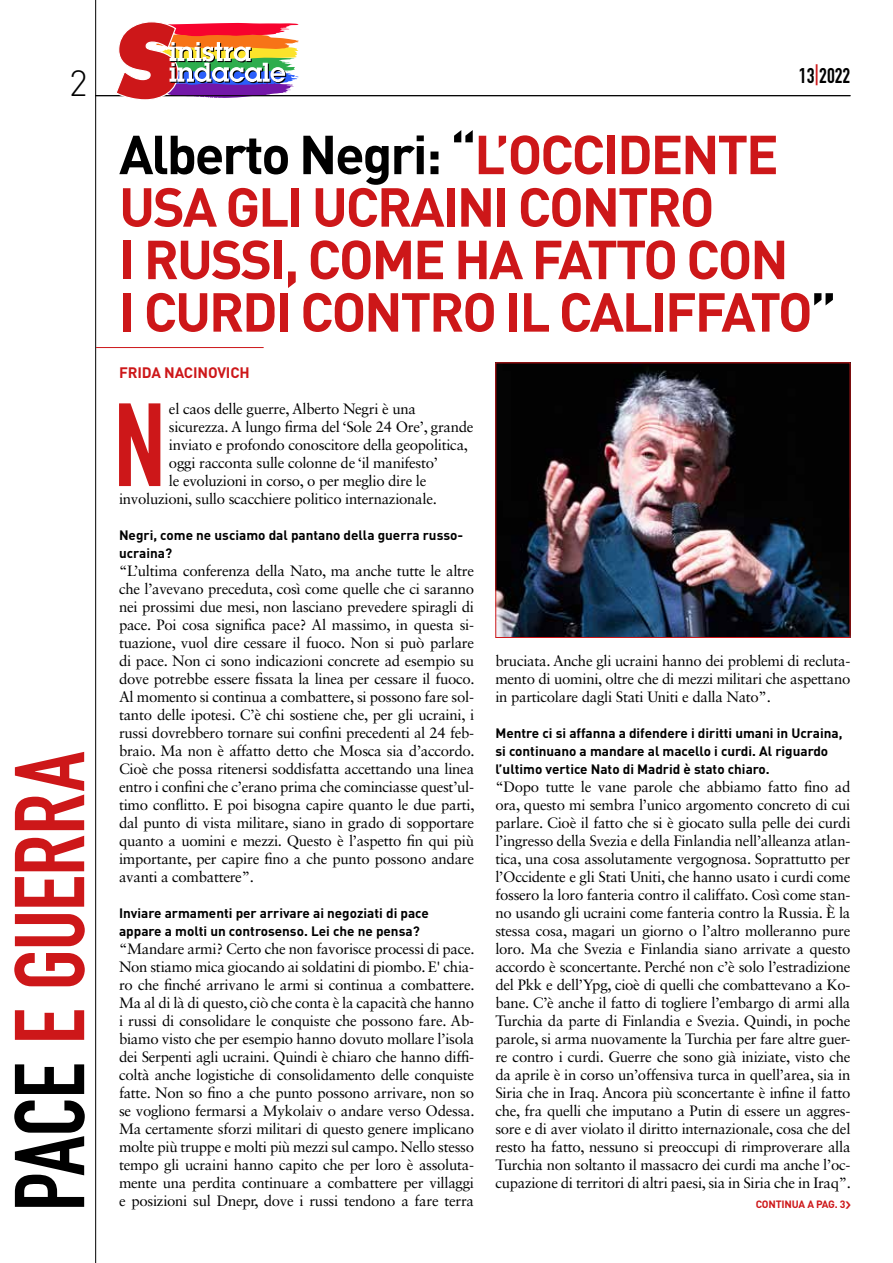
<style>
.page{position:relative;width:893px;height:1263px;background:#fff}
.page>*{position:absolute;margin:0;border:0;box-sizing:border-box;transform-origin:0 0}
.t1{font:116.1px "DIN Engschrift Std";color:#cd1719}
.t2{font:97.35px "DIN Engschrift Std";letter-spacing:-.01em;color:#cd1719}
.t3{font:700 54px/52.5px "DIN";letter-spacing:-.04em;color:#cd1719}
.t4{font:300 36px "DIN";color:#000}
.t5{font:21px "DIN Engschrift Std";color:#000}
.t6{font:15px/18px "Sabon LT Std";letter-spacing:-.02em;color:#000;text-align:justify}
.t7{font:700 15px "DIN";letter-spacing:-.01em;color:#cd1719}
.t8{font:700 13.5px/18px "DIN";color:#000}
.t9{font:700 10.5px "DIN";letter-spacing:-.02em;color:#cd1719}
.s1{color:#000}
.s2{color:#cd1719}
</style>
<div class="page">
<hr style="left:95px;top:95px;width:755px;height:1px;background:#000">
<hr style="left:95px;top:0;width:1px;height:1263px;background:#000">
<svg style="left:115px;top:22px;width:184px;height:78px"></svg>
<hr style="left:96px;top:347px;width:168px;height:1px;background:#cd1719">
<img style="left:497px;top:364px;width:351px;height:272px">
<div style="left:495px;top:362px;width:355px;height:276px;border:1px solid #cd1719"></div>
<h3 class="t4" style="left:69px;top:61px;width:20px">2</h3>
<h2 class="t2" style="left:-7px;top:1211px;width:461px;rotate:-90deg"><span class="s1">PACE</span> E GUERRA</h2>
<h3 class="t5" style="left:799px;top:63px;width:53px">13<span class="s2">|</span>2022</h3>
<h3 class="t3" style="left:119px;top:126px;width:719px"><span class="s1">Alberto Negri: “</span>L’OCCIDENTE<br>USA GLI UCRAINI CONTRO<br>I RUSSI, COME HA FATTO CON<br>I CURDI CONTRO IL CALIFFATO<span class="s1">”</span></h3>
<p class="t7" style="left:119px;top:363px;width:132px">FRIDA NACINOVICH</p>
<h1 class="t1" style="left:114px;top:377px;width:53px">N</h1>
<p class="t6" style="left:169px;top:400px;width:248px">el caos delle guerre, Alberto Negri è una</p>
<p class="t6" style="left:169px;top:418px;width:306px">sicurezza. A lungo firma del ‘Sole 24 Ore’, grande</p>
<p class="t6" style="left:169px;top:436px;width:301px">inviato e profondo conoscitore della geopolitica,</p>
<p class="t6" style="left:169px;top:454px;width:271px">oggi racconta sulle colonne de ‘il manifesto’</p>
<p class="t6" style="left:169px;top:472px;width:259px">le evoluzioni in corso, o per meglio dire le</p>
<p class="t6" style="left:119px;top:490px;width:319px">involuzioni, sullo scacchiere politico internazionale.</p>
<p class="t8" style="left:119px;top:526px;width:346px">Negri, come ne usciamo dal pantano della guerra russo&shy;ucraina?</p>
<p class="t6" style="left:119px;top:562px;width:357px">“L’ultima conferenza della Nato, ma anche tutte le altre che l’avevano preceduta, così come quelle che ci saranno nei prossimi due mesi, non lasciano prevedere spiragli di pace. Poi cosa significa pace? Al massimo, in questa si&shy;tuazione, vuol dire cessare il fuoco. Non si può parlare di pace. Non ci sono indicazioni concrete ad esempio su dove potrebbe essere fissata la linea per cessare il fuoco.<br>Al momento si continua a combattere, si possono fare sol&shy;tanto delle ipotesi. C’è chi sostiene che, per gli ucraini, i russi dovrebbero tornare sui confini precedenti al 24 feb&shy;braio. Ma non è affatto detto che Mosca sia d’accordo.<br>Cioè che possa ritenersi soddisfatta accettando una linea entro i confini che c’erano prima che cominciasse quest’ul&shy;timo conflitto. E poi bisogna capire quanto le due parti, dal punto di vista militare, siano in grado di sopportare quanto a uomini e mezzi. Questo è l’aspetto fin qui più importante, per capire fino a che punto possono andare avanti a combattere”.</p>
<p class="t8" style="left:119px;top:904px;width:311px">Inviare armamenti per arrivare ai negoziati di pace appare a molti un controsenso. Lei che ne pensa?</p>
<p class="t6" style="left:119px;top:940px;width:357px">“Mandare armi? Certo che non favorisce processi di pace.<br>Non stiamo mica giocando ai soldatini di piombo. E' chia&shy;ro che finché arrivano le armi si continua a combattere.<br>Ma al di là di questo, ciò che conta è la capacità che hanno i russi di consolidare le conquiste che possono fare. Ab&shy;biamo visto che per esempio hanno dovuto mollare l’isola dei Serpenti agli ucraini. Quindi è chiaro che hanno diffi&shy;coltà anche logistiche di consolidamento delle conquiste fatte. Non so fino a che punto possono arrivare, non so se vogliono fermarsi a Mykolaiv o andare verso Odessa.<br>Ma certamente sforzi militari di questo genere implicano molte più truppe e molti più mezzi sul campo. Nello stesso tempo gli ucraini hanno capito che per loro è assoluta&shy;mente una perdita continuare a combattere per villaggi e posizioni sul Dnepr, dove i russi tendono a fare terra</p>
<p class="t6" style="left:495px;top:652px;width:357px">bruciata. Anche gli ucraini hanno dei problemi di recluta&shy;mento di uomini, oltre che di mezzi militari che aspettano in particolare dagli Stati Uniti e dalla Nato”.</p>
<p class="t8" style="left:495px;top:724px;width:349px">Mentre ci si affanna a difendere i diritti umani in Ucraina, si continuano a mandare al macello i curdi. Al riguardo l’ultimo vertice Nato di Madrid è stato chiaro.</p>
<p class="t6" style="left:495px;top:778px;width:357px">“Dopo tutte le vane parole che abbiamo fatto fino ad ora, questo mi sembra l’unico argomento concreto di cui parlare. Cioè il fatto che si è giocato sulla pelle dei curdi l’ingresso della Svezia e della Finlandia nell’alleanza atlan&shy;tica, una cosa assolutamente vergognosa. Soprattutto per l’Occidente e gli Stati Uniti, che hanno usato i curdi come fossero la loro fanteria contro il califfato. Così come stan&shy;no usando gli ucraini come fanteria contro la Russia. È la stessa cosa, magari un giorno o l’altro molleranno pure loro. Ma che Svezia e Finlandia siano arrivate a questo accordo è sconcertante. Perché non c’è solo l’estradizione del Pkk e dell’Ypg, cioè di quelli che combattevano a Ko&shy;bane. C’è anche il fatto di togliere l’embargo di armi alla Turchia da parte di Finlandia e Svezia. Quindi, in poche parole, si arma nuovamente la Turchia per fare altre guer&shy;re contro i curdi. Guerre che sono già iniziate, visto che da aprile è in corso un’offensiva turca in quell’area, sia in Siria che in Iraq. Ancora più sconcertante è infine il fatto che, fra quelli che imputano a Putin di essere un aggres&shy;sore e di aver violato il diritto internazionale, cosa che del resto ha fatto, nessuno si preoccupi di rimproverare alla Turchia non soltanto il massacro dei curdi ma anche l’oc&shy;cupazione di territori di altri paesi, sia in Siria che in Iraq”.</p>
<p class="t9" style="left:756px;top:1197px;width:91px">CONTINUA A PAG. 3</p>
</div>
